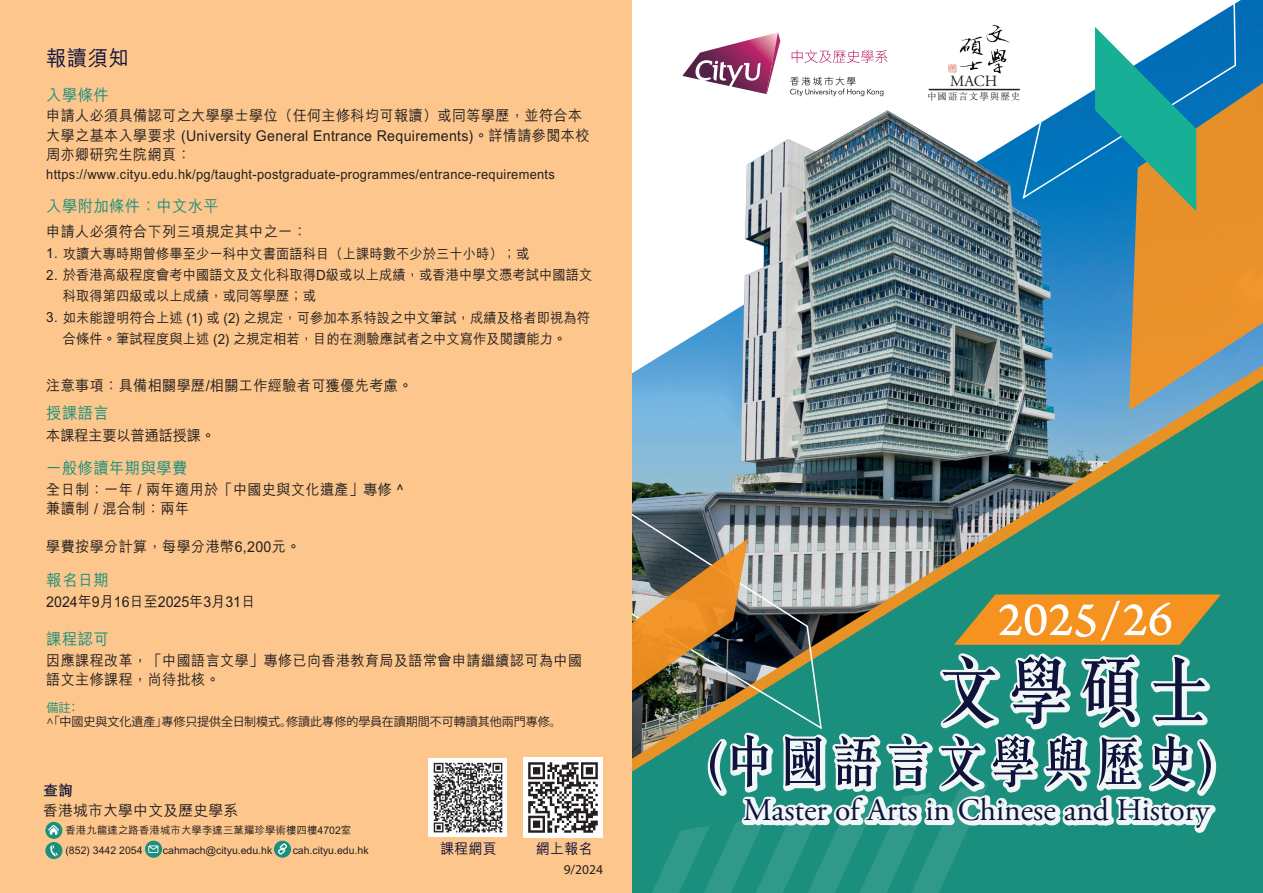
<style>
.page{position:relative;width:1263px;height:893px;background:#fff}
.page>*{position:absolute;margin:0;border:0;box-sizing:border-box;transform-origin:0 0}
.t1{font:500 72px "C Song 3 HK";color:#0f123b;scale:.95 1}
.t2{font:500 54px "C Song 3 HK";letter-spacing:.025em;color:#0f123b;scale:.95 1}
.t3{font:50.4px "Arno Pro Caption";color:#fff}
.t4{font:31.5px "Adobe Garamond Pro";color:#0f123b}
.t5{font:500 21.3px "M Hei HK";color:#0f123b;scale:.95 1}
.t6{font:500 16.2px "M Hei HK";letter-spacing:.025em;color:#1a8f7d;scale:.95 1}
.t7{font:15.6px "Adobe Garamond Pro";color:#211e1e}
.t8{font:500 15px "M Hei HK";color:#231f20}
.t9{font:700 15px "M Hei HK";color:#0f123b}
.t10{font:500 14.85px/19.2px "M Hei HK";letter-spacing:.025em;color:#231f20;scale:.95 1}
.t11{font:500 14.85px "M Hei HK";color:#231f20;scale:.95 1}
.t12{font:500 14.85px "M Hei HK";letter-spacing:-.005em;color:#231f20;scale:.95 1}
.t13{font:500 14.55px "M Hei HK";letter-spacing:.025em;color:#0f123b;scale:.95 1}
.t14{font:500 14.1px "M Hei HK";color:#231f20;scale:.95 1}
.t15{font:500 13.5px "M Hei HK";letter-spacing:.025em;color:#231f20;scale:.95 1}
.t16{font:13.5px "Myriad Pro";color:#231f20}
.t17{font:12px/14.4px "Koz Go Pr 6 N";color:#231f20}
.t18{font:500 10.5px/20.1px "M Hei HK";color:#231f20}
.t19{font:300 9.6px "M Sung HK";letter-spacing:.1em;color:#211e1e}
.s1{color:#1a8f7d}
.s2{font-family:"Myriad Pro"}
</style>
<div class="page">
<img style="left:631px;top:0;width:632px;height:767px">
<svg style="left:1129px;top:72px;width:134px;height:339px;background:#c8924a"></svg>
<svg style="left:631px;top:505px;width:192px;height:33px;background:#69757d"></svg>
<svg style="left:1021px;top:0;width:216px;height:211px"></svg>
<div style="left:0;top:0;width:631px;height:893px;background:#fcc68c"></div>
<div style="left:45px;top:842px;width:17px;height:17px;background:#1a8f7d;border-radius:50%"></div>
<svg style="left:50px;top:845px;width:8px;height:11px"></svg>
<div style="left:45px;top:822px;width:17px;height:17px;background:#1a8f7d;border-radius:50%"></div>
<svg style="left:48px;top:825px;width:11px;height:10px"></svg>
<div style="left:145px;top:841px;width:17px;height:17px;background:#1a8f7d;border-radius:50%"></div>
<svg style="left:148px;top:845px;width:10px;height:8px"></svg>
<div style="left:274px;top:841px;width:17px;height:17px;background:#1a8f7d;border-radius:50%"></div>
<svg style="left:278px;top:843px;width:9px;height:12px"></svg>
<img style="left:523px;top:758px;width:79px;height:79px">
<div style="left:428px;top:758px;width:79px;height:79px;background:#fff"></div>
<img style="left:433px;top:762px;width:70px;height:71px">
<svg style="left:631px;top:538px;width:590px;height:355px"></svg>
<hr style="left:929px;top:89px;width:91px;height:1px;background:#211e1e">
<img style="left:939px;top:23px;width:74px;height:62px">
<svg style="left:790px;top:77px;width:93px;height:19px"></svg>
<svg style="left:682px;top:32px;width:98px;height:62px"></svg>
<svg style="left:792px;top:50px;width:95px;height:13px"></svg>
<h3 class="t5" style="left:46px;top:43px;width:88px">報讀須知</h3>
<p class="t6" style="left:46px;top:83px;width:67px">入學條件</p>
<p class="t10" style="left:46px;top:105px;width:573px">申請人必須具備認可之大學學士學位（任何主修科均可報讀）或同等學歷，並符合本大學之基本入學要求 (University General Entrance Requirements)。詳情請參閱本校周亦卿研究生院網頁：</p>
<p class="t15" style="left:46px;top:164px;width:537px">https://www.cityu.edu.hk/pg/taught-postgraduate-programmes/entrance-requirements</p>
<p class="t6" style="left:46px;top:194px;width:183px">入學附加條件：中文水平</p>
<p class="t10" style="left:46px;top:221px;width:276px">申請人必須符合下列三項規定其中之一：</p>
<p class="t14" style="left:46px;top:243px;width:510px">1. 攻讀大專時期曾修畢至少一科中文書面語科目（上課時數不少於三十小時）；或</p>
<p class="t14" style="left:46px;top:265px;width:576px">2. 於香港高級程度會考中國語文及文化科取得D級或以上成績，或香港中學文憑考試中國語文</p>
<p class="t14" style="left:46px;top:307px;width:574px">3. 如未能證明符合上述 (1) 或 (2) 之規定，可參加本系特設之中文筆試，成績及格者即視為符</p>
<p class="t14" style="left:63px;top:286px;width:268px">科取得第四級或以上成績，或同等學歷；或</p>
<p class="t14" style="left:63px;top:328px;width:532px">合條件。筆試程度與上述 (2) 之規定相若，目的在測驗應試者之中文寫作及閱讀能力。</p>
<p class="t10" style="left:46px;top:375px;width:387px">注意事項：具備相關學歷/相關工作經驗者可獲優先考慮。</p>
<p class="t12" style="left:46px;top:424px;width:179px">本課程主要以普通話授課。</p>
<p class="t6" style="left:46px;top:456px;width:150px">一般修讀年期與學費</p>
<p class="t10" style="left:46px;top:479px;width:377px">全日制：一年 / 兩年適用於「中國史與文化遺產」專修 ^兼讀制 / 混合制：兩年</p>
<p class="t10" style="left:46px;top:536px;width:269px">學費按學分計算，每學分港幣6,200元。</p>
<p class="t6" style="left:46px;top:568px;width:67px">報名日期</p>
<p class="t11" style="left:46px;top:591px;width:222px">2024年9月16日至2025年3月31日</p>
<p class="t6" style="left:46px;top:627px;width:67px">課程認可</p>
<p class="t10" style="left:46px;top:650px;width:566px">因應課程改革，「中國語言文學」專修已向香港教育局及語常會申請繼續認可為中國語文主修課程，尚待批核。</p>
<p class="t6" style="left:46px;top:402px;width:67px">授課語言</p>
<p class="t17" style="left:46px;top:701px;width:517px"><span class="s1">備註：<br></span><span class="s2">^</span>「中國史與文化遺產」專修只提供全日制模式。修讀此專修的學員在讀期間不可轉讀其他兩門專修。</p>
<p class="t9" style="left:43px;top:780px;width:31px">查詢</p>
<p class="t8" style="left:43px;top:799px;width:197px">香港城市大學中文及歷史學系</p>
<p class="t18" style="left:65px;top:819px;width:287px">香港九龍達之路香港城市大學李達三葉耀珍學術樓四樓4702室(852) 3442 2054</p>
<p class="t18" style="left:163px;top:839px;width:111px">cahmach@cityu.edu.hk</p>
<p class="t18" style="left:293px;top:839px;width:77px">cah.cityu.edu.hk</p>
<p class="t13" style="left:440px;top:838px;width:61px">課程網頁</p>
<p class="t13" style="left:536px;top:838px;width:61px">網上報名</p>
<p class="t16" style="left:564px;top:861px;width:41px">9/2024</p>
<p class="t7" style="left:950px;top:72px;width:49px">MACH</p>
<p class="t19" style="left:927px;top:90px;width:95px">中國語言文學與歷史</p>
<h3 class="t3" style="left:998px;top:590px;width:176px">2025/26</h3>
<h1 class="t1" style="left:934px;top:635px;width:295px">文學碩士</h1>
<h2 class="t2" style="left:708px;top:720px;width:533px">(中國語言文學與歷史)</h2>
<h3 class="t4" style="left:743px;top:791px;width:468px">Master of Arts in Chinese and History</h3>
</div>
